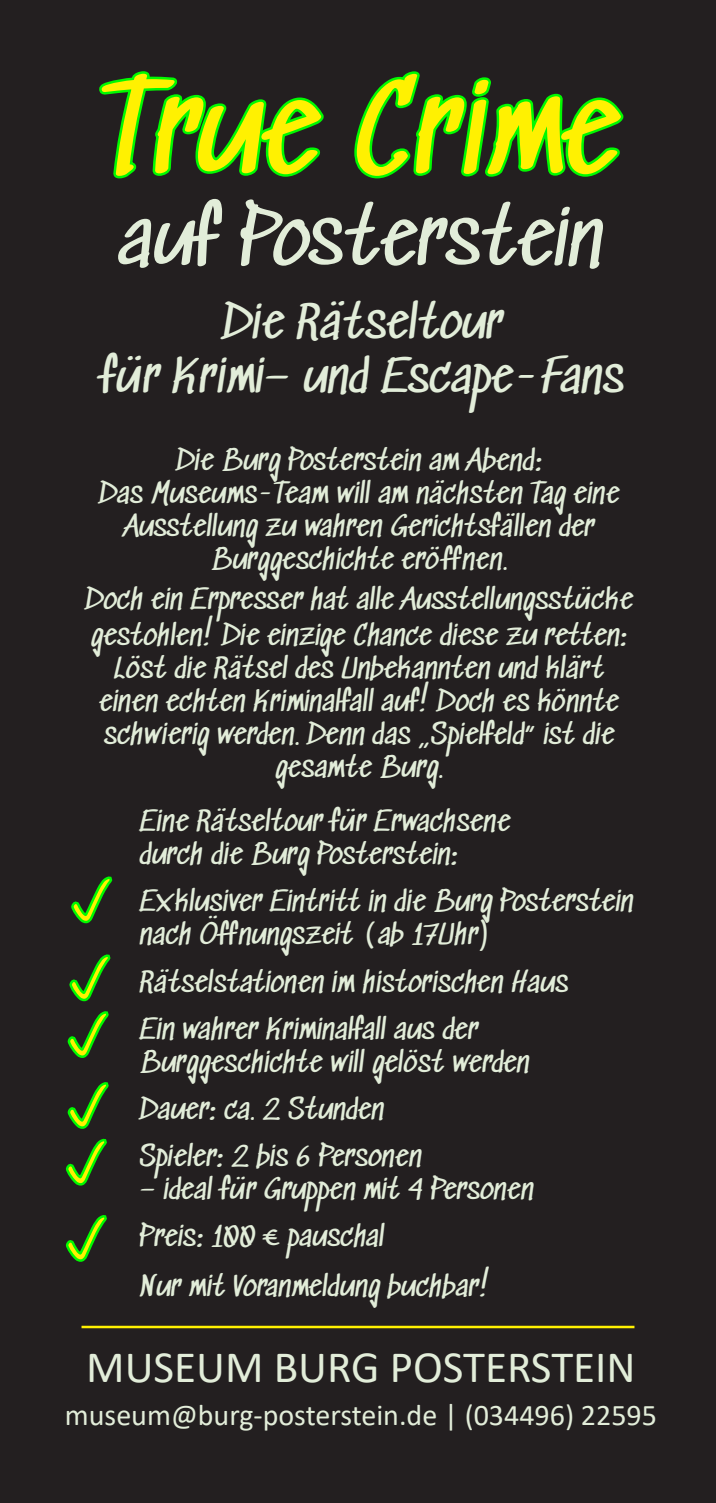
<style>
.page{position:relative;width:716px;height:1503px;background:#fff}
.page>*{position:absolute;margin:0;border:0;box-sizing:border-box;transform-origin:0 0}
.t1{font:120px "Sedgwick Ave";color:#fff101}
.t2{font:75px "Sedgwick Ave";color:#e2edd9}
.t3{font:45px/54px "Sedgwick Ave";color:#e2edd9;text-align:center}
.t4{font:45px "Calibri";color:#e2edd9}
.t5{font:30px "Calibri";color:#e2edd9}
.t6{font:27.5px/33px "Sedgwick Ave";color:#e2edd9}
</style>
<div class="page">
<div style="left:0;top:0;width:716px;height:1502px;background:#231f20"></div>
<hr style="left:81px;top:1325px;width:553px;height:3px;background:#fff101">
<svg style="left:99px;top:71px;width:225px;height:108px"></svg>
<svg style="left:354px;top:71px;width:270px;height:108px"></svg>
<svg style="left:71px;top:876px;width:42px;height:48px"></svg>
<svg style="left:67px;top:954px;width:44px;height:104px"></svg>
<svg style="left:65px;top:1082px;width:44px;height:104px"></svg>
<svg style="left:65px;top:1215px;width:42px;height:47px"></svg>
<h1 class="t1" style="left:101px;top:66px;width:519px">True Crime</h1>
<h2 class="t2" style="left:117px;top:198px;width:487px">auf Posterstein</h2>
<h3 class="t3" style="left:100px;top:297px;width:525px">Die Rätseltour<br>für Krimi– und Escape-Fans</h3>
<p class="t6" style="left:99px;top:444px;width:522px;text-align:center">Die Burg Posterstein am Abend:<br>Das Museums-Team will am nächsten Tag eine Ausstellung zu wahren Gerichtsfällen der Burggeschichte eröffnen.</p>
<p class="t6" style="left:85px;top:582px;width:549px;line-height:36px">Doch ein Erpresser hat alle Ausstellungsstücke gestohlen! Die einzige Chance diese zu retten:</p>
<p class="t6" style="left:99px;top:653px;width:521px;text-align:center">Löst die Rätsel des Unbekannten und klärt einen echten Kriminalfall auf! Doch es könnte schwierig werden. Denn das „Spielfeld“ ist die gesamte Burg.</p>
<p class="t6" style="left:139px;top:806px;width:372px">Eine Rätseltour für Erwachsene durch die Burg Posterstein:</p>
<p class="t6" style="left:139px;top:886px;width:495px">Exklusiver Eintritt in die Burg Posterstein nach Öffnungszeit (ab 17Uhr)</p>
<p class="t6" style="left:139px;top:959px;width:430px;line-height:47.2px">Rätselstationen im historischen Haus<br>Ein wahrer Kriminalfall aus der</p>
<p class="t6" style="left:139px;top:1039px;width:392px;line-height:47.2px">Burggeschichte will gelöst werden<br>Dauer: ca. 2 Stunden<br>Spieler: 2 bis 6 Personen</p>
<p class="t6" style="left:139px;top:1166px;width:396px;line-height:47.2px">– ideal für Gruppen mit 4 Personen<br>Preis: 100 € pauschal</p>
<p class="t6" style="left:139px;top:1271px;width:352px">Nur mit Voranmeldung buchbar!</p>
<h3 class="t4" style="left:86px;top:1335px;width:551px">MUSEUM BURG POSTERSTEIN</h3>
<p class="t5" style="left:65px;top:1394px;width:593px">museum@burg-posterstein.de | (034496) 22595</p>
</div>
